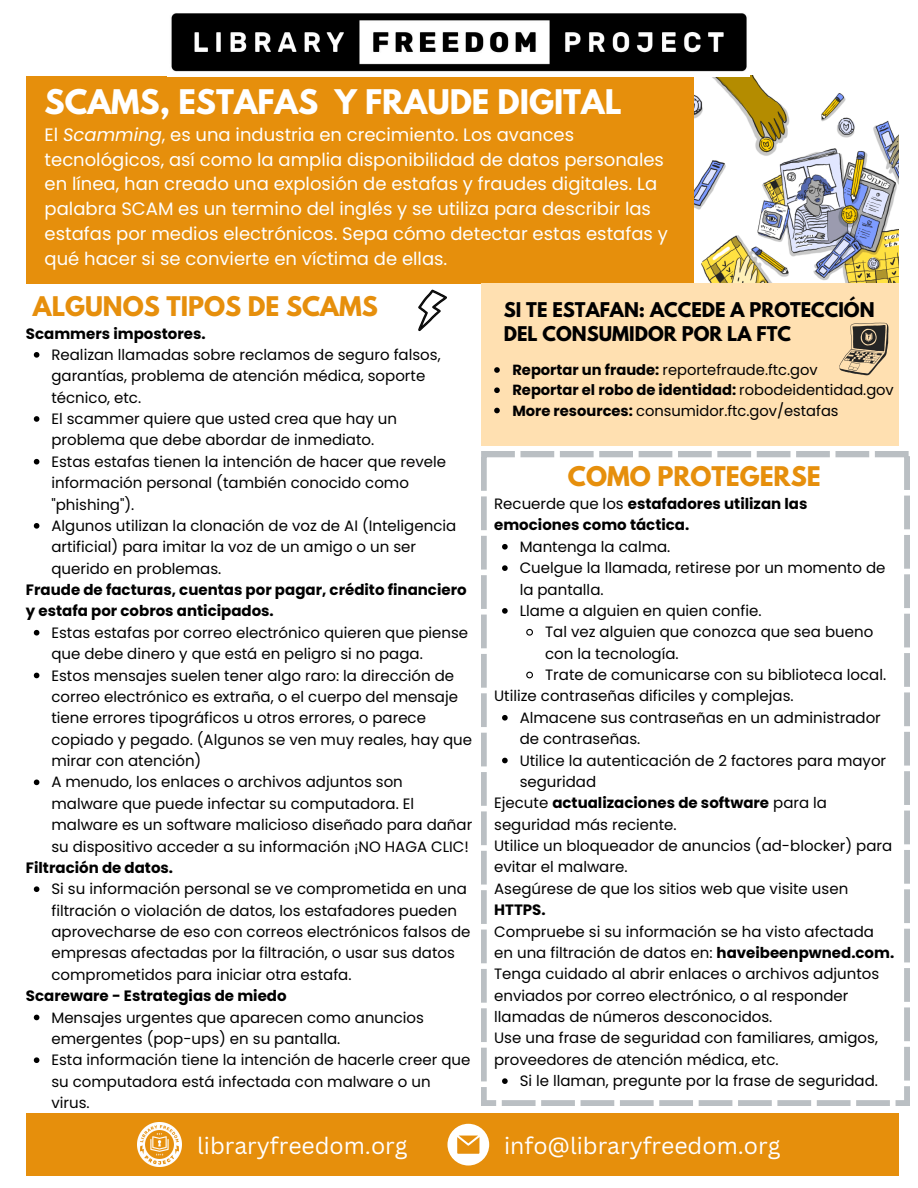
<style>
.page{position:relative;width:918px;height:1188px;background:#fff}
.page>*{position:absolute;margin:0;border:0;box-sizing:border-box;transform-origin:0 0}
.t1{font:700 30.15px "League Spartan";color:#fff}
.t2{font:700 24px "League Spartan";color:#e68f0c}
.t3{font:23.1px "Canva Sans";color:#fff}
.t4{font:18px/24.8px "Poppins";color:#fff}
.t5{font:700 18px/24.8px "League Spartan";color:#000}
.t6{font:15px/21.3px "Poppins";color:#000}
.t7{font:700 15px/21.3px "Poppins";color:#000}
.t8{font:14.7px "Poppins";color:#000}
.t9{font:700 14.7px "Poppins";color:#000}
.s1{font-style:italic}
.s2{font-weight:700}
.s3{font-weight:400}
</style>
<div class="page">
<div style="left:26px;top:1114px;width:872px;height:62px;background:#e68f0c"></div>
<svg style="left:447px;top:1124px;width:42px;height:41px"></svg>
<svg style="left:34px;top:352px;width:5px;height:6px"></svg>
<svg style="left:34px;top:416px;width:5px;height:6px"></svg>
<svg style="left:34px;top:459px;width:5px;height:6px"></svg>
<svg style="left:34px;top:523px;width:5px;height:6px"></svg>
<svg style="left:34px;top:630px;width:5px;height:6px"></svg>
<svg style="left:34px;top:673px;width:5px;height:5px"></svg>
<svg style="left:34px;top:780px;width:5px;height:5px"></svg>
<svg style="left:34px;top:886px;width:5px;height:6px"></svg>
<svg style="left:34px;top:1015px;width:5px;height:5px"></svg>
<svg style="left:34px;top:1057px;width:5px;height:6px"></svg>
<img style="left:403px;top:283px;width:55px;height:49px">
<div style="left:26px;top:76px;width:865px;height:207px;background:#e68f0c"></div>
<img style="left:694px;top:76px;width:204px;height:207px">
<svg style="left:481px;top:452px;width:429px;height:653px"></svg>
<div style="left:481px;top:283px;width:417px;height:163px;background:#ffe0b1"></div>
<img style="left:839px;top:322px;width:50px;height:54px">
<svg style="left:494px;top:367px;width:6px;height:6px"></svg>
<svg style="left:494px;top:387px;width:6px;height:6px"></svg>
<svg style="left:494px;top:408px;width:6px;height:5px"></svg>
<img style="left:138px;top:1123px;width:44px;height:44px">
<img style="left:171px;top:13px;width:576px;height:59px">
<svg style="left:502px;top:544px;width:6px;height:6px"></svg>
<svg style="left:502px;top:565px;width:6px;height:6px"></svg>
<svg style="left:502px;top:608px;width:6px;height:6px"></svg>
<svg style="left:525px;top:628px;width:9px;height:8px"></svg>
<svg style="left:525px;top:671px;width:9px;height:8px"></svg>
<svg style="left:502px;top:715px;width:6px;height:6px"></svg>
<svg style="left:502px;top:758px;width:6px;height:5px"></svg>
<svg style="left:502px;top:1078px;width:6px;height:6px"></svg>
<h6 class="t1" style="left:45px;top:87px;width:579px">SCAMS, ESTAFAS Y FRAUDE DIGITAL</h6>
<p class="t4" style="left:45px;top:122px;width:625px">El <span class="s1">Scamming</span>, es una industria en crecimiento. Los avances tecnológicos, así como la amplia disponibilidad de datos personales en línea, han creado una explosión de estafas y fraudes digitales. La palabra SCAM es un termino del inglés y se utiliza para describir las estafas por medios electrónicos. Sepa cómo detectar estas estafas y qué hacer si se convierte en víctima de ellas.</p>
<p class="t2" style="left:33px;top:294px;width:347px">ALGUNOS TIPOS DE SCAMS</p>
<p class="t7" style="left:26px;top:323px;width:181px">Scammers impostores.</p>
<p class="t6" style="left:51px;top:344px;width:391px">Realizan llamadas sobre reclamos de seguro falsos, garantías, problema de atención médica, soporte técnico, etc.</p>
<h5 class="t6" style="left:51px;top:408px;width:347px">El scammer quiere que usted crea que hay un problema que debe abordar de inmediato.</h5>
<p class="t6" style="left:51px;top:451px;width:396px">Estas estafas tienen la intención de hacer que revele información personal (también conocido como "phishing").</p>
<h4 class="t6" style="left:51px;top:515px;width:406px">Algunos utilizan la clonación de voz de AI (Inteligencia artificial) para imitar la voz de un amigo o un ser querido en problemas.</h4>
<p class="t7" style="left:26px;top:579px;width:442px">Fraude de facturas, cuentas por pagar, crédito financiero y estafa por cobros anticipados.</p>
<p class="t6" style="left:51px;top:622px;width:418px">Estas estafas por correo electrónico quieren que piense que debe dinero y que está en peligro si no paga.</p>
<p class="t6" style="left:51px;top:665px;width:422px">Estos mensajes suelen tener algo raro: la dirección de correo electrónico es extraña, o el cuerpo del mensaje tiene errores tipográficos u otros errores, o parece copiado y pegado. (Algunos se ven muy reales, hay que mirar con atención)</p>
<p class="t6" style="left:51px;top:772px;width:422px">A menudo, los enlaces o archivos adjuntos son malware que puede infectar su computadora. El malware es un software malicioso diseñado para dañar su dispositivo acceder a su información ¡NO HAGA CLIC!</p>
<p class="t7" style="left:26px;top:857px;width:149px">Filtración de datos.</p>
<h2 class="t6" style="left:51px;top:878px;width:421px">Si su información personal se ve comprometida en una filtración o violación de datos, los estafadores pueden aprovecharse de eso con correos electrónicos falsos de empresas afectadas por la filtración, o usar sus datos comprometidos para iniciar otra estafa.</h2>
<h6 class="t7" style="left:26px;top:985px;width:262px">Scareware - Estrategias de miedo</h6>
<p class="t6" style="left:51px;top:1007px;width:374px">Mensajes urgentes que aparecen como anuncios emergentes (pop-ups) en su pantalla.</p>
<p class="t6" style="left:51px;top:1049px;width:420px">Esta información tiene la intención de hacerle creer que su computadora está infectada con malware o un virus.</p>
<p class="t5" style="left:504px;top:299px;width:372px">SI TE ESTAFAN: ACCEDE A PROTECCIÓN<br>DEL CONSUMIDOR POR LA FTC</p>
<p class="t8" style="left:512px;top:360px;width:307px"><span class="s2">Reportar un fraude:</span> reportefraude.ftc.gov</p>
<h6 class="t9" style="left:512px;top:380px;width:383px">Reportar el robo de identidad: <span class="s3">robodeidentidad.gov</span></h6>
<p class="t8" style="left:512px;top:400px;width:328px"><span class="s2">More resources:</span> consumidor.ftc.gov/estafas</p>
<p class="t2" style="left:568px;top:465px;width:254px">COMO PROTEGERSE</p>
<p class="t7" style="left:494px;top:493px;width:315px"><span class="s3">Recuerde que los</span> estafadores utilizan las emociones como táctica.</p>
<p class="t6" style="left:520px;top:536px;width:152px">Mantenga la calma.</p>
<h2 class="t6" style="left:520px;top:557px;width:367px">Cuelgue la llamada, retirese por un momento de la pantalla.</h2>
<p class="t6" style="left:520px;top:600px;width:243px">Llame a alguien en quien confie.</p>
<p class="t6" style="left:545px;top:621px;width:330px">Tal vez alguien que conozca que sea bueno con la tecnología.</p>
<p class="t6" style="left:545px;top:664px;width:343px">Trate de comunicarse con su biblioteca local.</p>
<p class="t6" style="left:494px;top:686px;width:301px">Utilize contraseñas dificiles y complejas.</p>
<p class="t6" style="left:520px;top:707px;width:363px">Almacene sus contraseñas en un administrador</p>
<p class="t6" style="left:520px;top:728px;width:368px">de contraseñas.<br>Utilice la autenticación de 2 factores para mayor</p>
<p class="t7" style="left:494px;top:771px;width:334px;text-indent:25px"><span class="s3">seguridad<br>Ejecute</span> actualizaciones de software <span class="s3">para la</span></p>
<p class="t6" style="left:494px;top:814px;width:400px">seguridad más reciente.<br>Utilice un bloqueador de anuncios (ad-blocker) para</p>
<p class="t6" style="left:494px;top:857px;width:356px">evitar el malware.<br>Asegúrese de que los sitios web que visite usen</p>
<p class="t6" style="left:494px;top:899px;width:381px"><span class="s2">HTTPS.<br></span>Compruebe si su información se ha visto afectada</p>
<p class="t6" style="left:494px;top:942px;width:402px">en una filtración de datos en: <span class="s2">haveibeenpwned.com.<br></span>Tenga cuidado al abrir enlaces o archivos adjuntos</p>
<p class="t6" style="left:494px;top:985px;width:385px">enviados por correo electrónico, o al responder llamadas de números desconocidos.<br>Use una frase de seguridad con familiares, amigos,</p>
<p class="t6" style="left:520px;top:1049px;width:360px;text-indent:-25px">proveedores de atención médica, etc.<br>Si le llaman, pregunte por la frase de seguridad.</p>
<h6 class="t3" style="left:197px;top:1129px;width:212px">libraryfreedom.org</h6>
<p class="t3" style="left:504px;top:1129px;width:278px">info@libraryfreedom.org</p>
</div>
